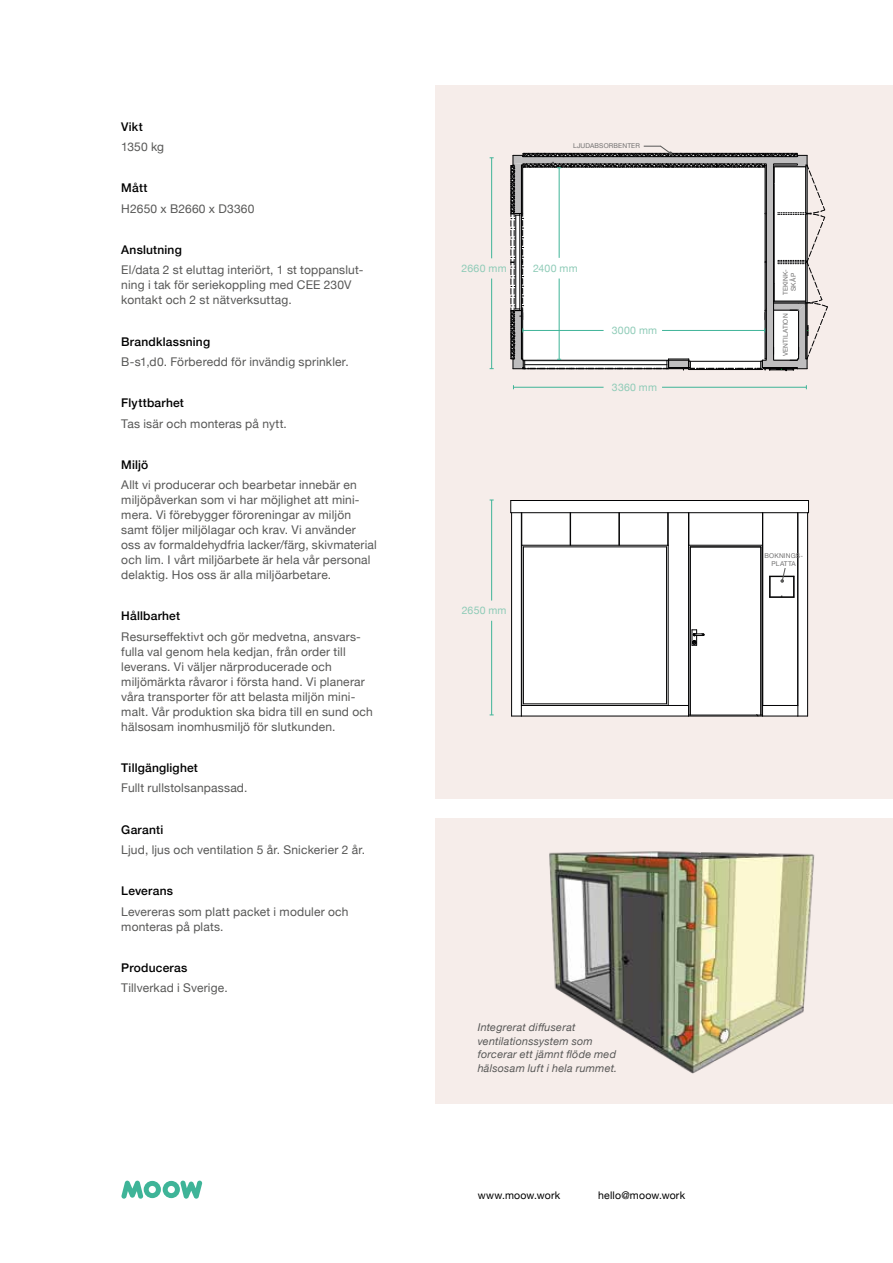
<style>
.page{position:relative;width:893px;height:1263px;background:#fff}
.page>*{position:absolute;margin:0;border:0;box-sizing:border-box;transform-origin:0 0}
.t1{font:12px/15px "Helvetica Neue";letter-spacing:.015em;color:#575756}
.t2{font:500 12px "Helvetica Neue";letter-spacing:.015em;color:#000}
.t3{font:italic 10.8px/13.5px "Helvetica Neue";letter-spacing:.02em;color:#575756}
.t4{font:10.5px "Helvetica Neue";letter-spacing:.02em;color:#8ecbb7}
.t5{font:10.5px "Helvetica Neue";letter-spacing:.02em;color:#000}
.t6{font:6.6px/7.9px "Helvetica Neue";letter-spacing:.025em;color:#706f6f;text-align:center}
</style>
<div class="page">
<div style="left:436px;top:817px;width:457px;height:286px;background:#f6edea"></div>
<div style="left:436px;top:85px;width:457px;height:713px;background:#f6edea"></div>
<div style="left:512px;top:501px;width:296px;height:215px;background:#fff"></div>
<hr style="left:511px;top:512px;width:297px;height:1px;background:#020203">
<svg style="left:808px;top:500px;width:1px;height:13px"></svg>
<hr style="left:511px;top:500px;width:297px;height:1px;background:#020203">
<svg style="left:510px;top:500px;width:1px;height:13px"></svg>
<hr style="left:521px;top:716px;width:167px;height:1px;background:#020203">
<hr style="left:762px;top:716px;width:36px;height:1px;background:#020203">
<hr style="left:797px;top:513px;width:1px;height:192px;background:#020203">
<hr style="left:763px;top:705px;width:35px;height:1px;background:#020203">
<hr style="left:570px;top:513px;width:1px;height:32px;background:#020203">
<hr style="left:619px;top:513px;width:1px;height:32px;background:#020203">
<hr style="left:667px;top:513px;width:1px;height:32px;background:#020203">
<hr style="left:689px;top:513px;width:1px;height:32px;background:#020203">
<hr style="left:762px;top:513px;width:1px;height:32px;background:#020203">
<svg style="left:668px;top:705px;width:20px;height:1px"></svg>
<hr style="left:668px;top:513px;width:1px;height:32px;background:#020203">
<hr style="left:688px;top:513px;width:1px;height:32px;background:#020203">
<hr style="left:688px;top:547px;width:1px;height:168px;background:#020203">
<svg style="left:692px;top:629px;width:13px;height:17px"></svg>
<hr style="left:690px;top:547px;width:1px;height:168px;background:#020203">
<hr style="left:688px;top:716px;width:74px;height:1px;background:#020203">
<hr style="left:688px;top:715px;width:74px;height:1px;background:#020203">
<hr style="left:762px;top:547px;width:1px;height:168px;background:#020203">
<hr style="left:761px;top:547px;width:1px;height:168px;background:#020203">
<hr style="left:690px;top:547px;width:71px;height:1px;background:#020203">
<hr style="left:688px;top:545px;width:74px;height:1px;background:#020203">
<hr style="left:523px;top:547px;width:1px;height:157px;background:#020203">
<hr style="left:668px;top:545px;width:1px;height:160px;background:#020203">
<hr style="left:666px;top:547px;width:1px;height:157px;background:#020203">
<hr style="left:523px;top:704px;width:143px;height:1px;background:#020203">
<hr style="left:522px;top:705px;width:146px;height:1px;background:#020203">
<hr style="left:523px;top:547px;width:143px;height:1px;background:#020203">
<hr style="left:522px;top:545px;width:146px;height:1px;background:#020203">
<hr style="left:521px;top:513px;width:1px;height:203px;background:#020203">
<hr style="left:511px;top:513px;width:1px;height:203px;background:#020203">
<hr style="left:807px;top:513px;width:1px;height:203px;background:#020203">
<hr style="left:798px;top:513px;width:1px;height:203px;background:#020203">
<svg style="left:756px;top:714px;width:7px;height:2px"></svg>
<hr style="left:491px;top:158px;width:1px;height:100px;background:#3fb498">
<hr style="left:491px;top:500px;width:1px;height:100px;background:#3fb498">
<hr style="left:491px;top:279px;width:1px;height:90px;background:#3fb498">
<hr style="left:491px;top:621px;width:1px;height:94px;background:#3fb498">
<hr style="left:513px;top:387px;width:91px;height:1px;background:#3fb498">
<hr style="left:662px;top:387px;width:144px;height:1px;background:#3fb498">
<svg style="left:511px;top:145px;width:317px;height:226px;background:#e4e4e3"></svg>
<svg style="left:769px;top:568px;width:26px;height:30px"></svg>
<svg style="left:121px;top:1180px;width:81px;height:19px"></svg>
<img style="left:549px;top:851px;width:266px;height:223px">
<p class="t2" style="left:121px;top:117px;width:23px">Vikt</p>
<p class="t1" style="left:121px;top:140px;width:44px">1350 kg</p>
<p class="t2" style="left:121px;top:178px;width:28px">Mått</p>
<p class="t1" style="left:121px;top:202px;width:135px">H2650 x B2660 x D3360</p>
<p class="t2" style="left:121px;top:240px;width:62px">Anslutning</p>
<p class="t1" style="left:121px;top:263px;width:244px">El/data 2 st eluttag interiört, 1 st toppanslut&shy;ning i tak för seriekoppling med CEE 230V kontakt och 2 st nätverksuttag.</p>
<p class="t2" style="left:121px;top:332px;width:90px">Brandklassning</p>
<p class="t1" style="left:121px;top:355px;width:229px">B-s1,d0. Förberedd för invändig sprinkler.</p>
<p class="t2" style="left:121px;top:393px;width:64px">Flyttbarhet</p>
<p class="t1" style="left:121px;top:417px;width:167px">Tas isär och monteras på nytt.</p>
<p class="t2" style="left:121px;top:455px;width:29px">Miljö</p>
<p class="t1" style="left:121px;top:478px;width:257px">Allt vi producerar och bearbetar innebär en miljöpåverkan som vi har möjlighet att mini&shy;mera. Vi förebygger föroreningar av miljön samt följer miljölagar och krav. Vi använder oss av formaldehydfria lacker/färg, skivmaterial och lim. I vårt miljöarbete är hela vår personal delaktig. Hos oss är alla miljöarbetare.</p>
<p class="t2" style="left:121px;top:606px;width:60px">Hållbarhet</p>
<p class="t1" style="left:121px;top:630px;width:253px">Resurseffektivt och gör medvetna, ansvars&shy;fulla val genom hela kedjan, från order till leverans. Vi väljer närproducerade och miljömärkta råvaror i första hand. Vi planerar våra transporter för att belasta miljön mini&shy;malt. Vår produktion ska bidra till en sund och hälsosam inomhusmiljö för slutkunden.</p>
<p class="t2" style="left:121px;top:758px;width:78px">Tillgänglighet</p>
<p class="t1" style="left:121px;top:781px;width:128px">Fullt rullstolsanpassad.</p>
<p class="t2" style="left:121px;top:820px;width:43px">Garanti</p>
<p class="t1" style="left:121px;top:843px;width:245px">Ljud, ljus och ventilation 5 år. Snickerier 2 år.</p>
<p class="t2" style="left:121px;top:881px;width:53px">Leverans</p>
<p class="t1" style="left:121px;top:904px;width:229px">Levereras som platt packet i moduler och monteras på plats.</p>
<p class="t2" style="left:121px;top:958px;width:68px">Produceras</p>
<p class="t1" style="left:121px;top:981px;width:108px">Tillverkad i Sverige.</p>
<p class="t6" style="left:573px;top:142px;width:68px">LJUDABSORBENTER</p>
<p class="t4" style="left:462px;top:261px;width:47px">2660 mm</p>
<p class="t4" style="left:533px;top:261px;width:46px">2400 mm</p>
<p class="t4" style="left:612px;top:323px;width:47px">3000 mm</p>
<p class="t4" style="left:612px;top:380px;width:47px">3360 mm</p>
<p class="t4" style="left:462px;top:603px;width:46px">2650 mm</p>
<p class="t6" style="left:782px;top:295px;width:28px;rotate:-90deg">TEKINK-<br>SKÅP</p>
<p class="t6" style="left:782px;top:356px;width:44px;rotate:-90deg">VENTILATION</p>
<p class="t6" style="left:765px;top:552px;width:40px">BOKNINGS-<br>PLATTA</p>
<p class="t3" style="left:478px;top:1021px;width:141px">Integrerat diffuserat ventilationssystem som forcerar ett jämnt flöde med hälsosam luft i hela rummet.</p>
<p class="t5" style="left:478px;top:1187px;width:84px">www.moow.work</p>
<p class="t5" style="left:598px;top:1187px;width:88px">hello@moow.work</p>
</div>
